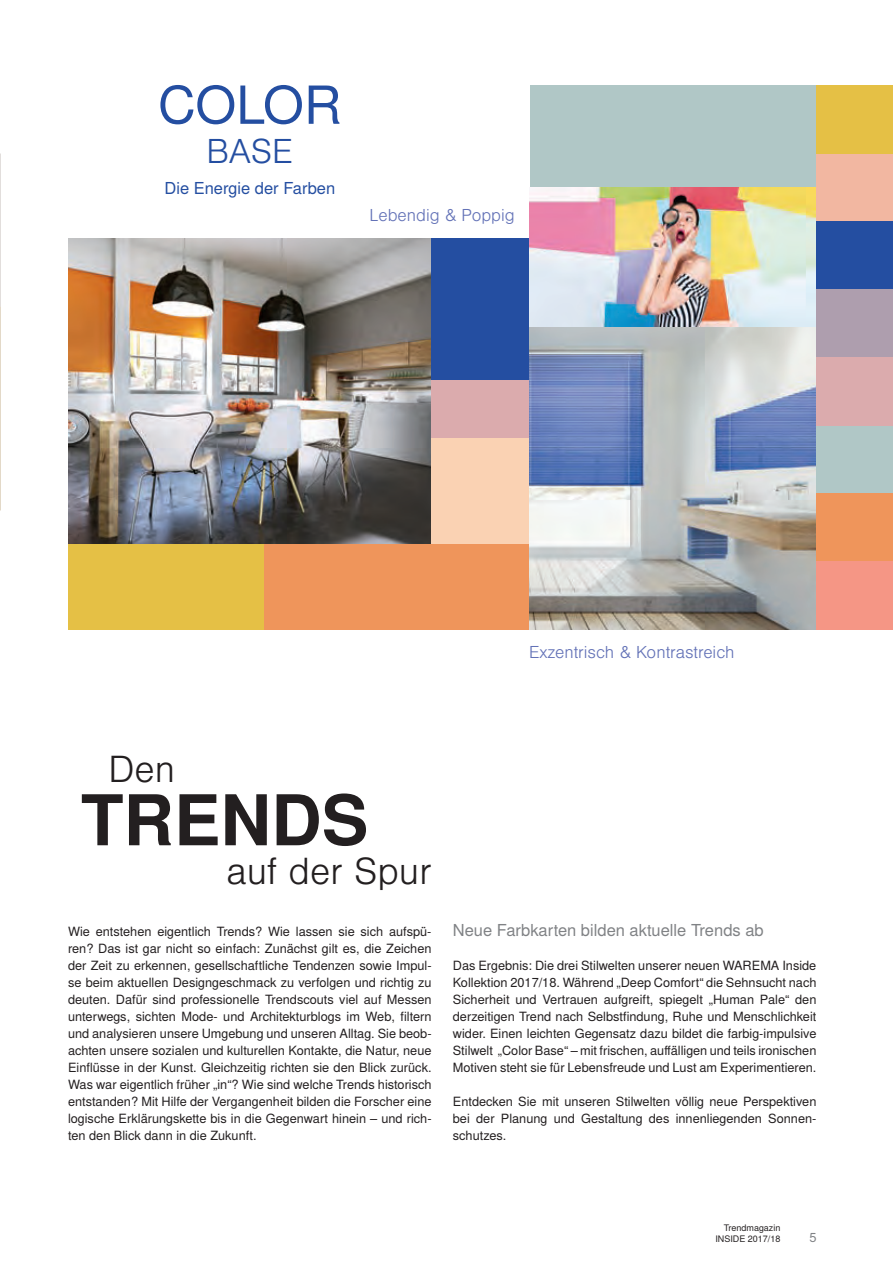
<style>
.page{position:relative;width:893px;height:1263px;background:#fff}
.page>*{position:absolute;margin:0;border:0;box-sizing:border-box;transform-origin:0 0}
.t1{font:700 69.9px "Nimbus San LOT";color:#231f20}
.t2{font:52.5px "Nimbus San LOT";color:#244ea1}
.t3{font:300 36px "Nimbus San LOT";color:#231f20}
.t4{font:300 33px "Nimbus San LOT";color:#244ea1}
.t5{font:300 16.5px "Nimbus San LOT";color:#6372b7}
.t6{font:16.5px "Nimbus San LOT";color:#808285}
.t7{font:16.5px "Nimbus San LOT";color:#244ea1}
.t8{font:12.75px/17px "Nimbus San LOT";color:#231f20;text-align:justify}
.t9{font:12.75px "Nimbus San LOT";color:#808285}
.t10{font:9px/10.5px "Nimbus San LOT";color:#231f20;text-align:right}
</style>
<div class="page">
<img style="left:68px;top:238px;width:364px;height:306px">
<img style="left:529px;top:187px;width:287px;height:442px">
<div style="left:432px;top:238px;width:97px;height:142px;background:#244ea1"></div>
<div style="left:432px;top:380px;width:97px;height:58px;background:#dbabad"></div>
<div style="left:530px;top:85px;width:286px;height:102px;background:#b0c7c6"></div>
<div style="left:264px;top:544px;width:265px;height:85px;background:#ef955b"></div>
<div style="left:68px;top:544px;width:196px;height:85px;background:#e5c045"></div>
<div style="left:432px;top:438px;width:97px;height:106px;background:#fad2b3"></div>
<div style="left:816px;top:153px;width:77px;height:68px;background:#f2b7a1"></div>
<div style="left:816px;top:85px;width:77px;height:68px;background:#e5c045"></div>
<div style="left:816px;top:221px;width:77px;height:68px;background:#244ea1"></div>
<div style="left:816px;top:425px;width:77px;height:68px;background:#b0c7c6"></div>
<div style="left:816px;top:289px;width:77px;height:68px;background:#ae9eae"></div>
<div style="left:816px;top:493px;width:77px;height:68px;background:#ef955b"></div>
<div style="left:816px;top:357px;width:77px;height:68px;background:#dbabad"></div>
<div style="left:816px;top:561px;width:77px;height:68px;background:#f59685"></div>
<h2 class="t2" style="left:158px;top:74px;width:165px">Color</h2>
<h3 class="t4" style="left:207px;top:132px;width:45px">Base</h3>
<p class="t7" style="left:164px;top:178px;width:172px">Die Energie der Farben</p>
<p class="t5" style="left:370px;top:205px;width:147px">Lebendig &amp; Poppig</p>
<h3 class="t3" style="left:108px;top:747px;width:68px">Den</h3>
<h1 class="t1" style="left:81px;top:779px;width:289px">TRENDS</h1>
<h3 class="t3" style="left:226px;top:849px;width:207px">auf der Spur</h3>
<p class="t5" style="left:529px;top:642px;width:207px">Exzentrisch &amp; Kontrastreich</p>
<p class="t8" style="left:68px;top:923px;width:365px">Wie entstehen eigentlich Trends? Wie lassen sie sich aufspü&shy;ren? Das ist gar nicht so einfach: Zunächst gilt es, die Zeichen der Zeit zu erkennen, gesellschaftliche Tendenzen sowie Impul&shy;se beim aktuellen Designgeschmack zu verfolgen und richtig zu deuten. Dafür sind professionelle Trendscouts viel auf Messen unterwegs, sichten Mode- und Architekturblogs im Web, filtern und analysieren unsere Umgebung und unseren Alltag. Sie beob&shy;achten unsere sozialen und kulturellen Kontakte, die Natur, neue Einflüsse in der Kunst. Gleichzeitig richten sie den Blick zurück.<br>Was war eigentlich früher „in“? Wie sind welche Trends historisch entstanden? Mit Hilfe der Vergangenheit bilden die Forscher eine logische Erklärungskette bis in die Gegenwart hinein – und rich&shy;ten den Blick dann in die Zukunft.</p>
<p class="t6" style="left:453px;top:920px;width:312px">Neue Farbkarten bilden aktuelle Trends ab</p>
<p class="t8" style="left:453px;top:957px;width:365px">Das Ergebnis: Die drei Stilwelten unserer neuen WAREMA Inside Kollektion 2017/18. Während „Deep Comfort“ die Sehnsucht nach Sicherheit und Vertrauen aufgreift, spiegelt „Human Pale“ den derzeitigen Trend nach Selbstfindung, Ruhe und Menschlichkeit wider. Einen leichten Gegensatz dazu bildet die farbig-impulsive Stilwelt „Color Base“ – mit frischen, auffälligen und teils ironischen Motiven steht sie für Lebensfreude und Lust am Experimentieren.</p>
<p class="t8" style="left:453px;top:1093px;width:365px">Entdecken Sie mit unseren Stilwelten völlig neue Perspektiven bei der Planung und Gestaltung des innenliegenden Sonnen&shy;schutzes.</p>
<p class="t10" style="left:715px;top:1223px;width:67px">Trendmagazin<br>INSIDE 2017/18</p>
<p class="t9" style="left:809px;top:1229px;width:9px">5</p>
</div>
